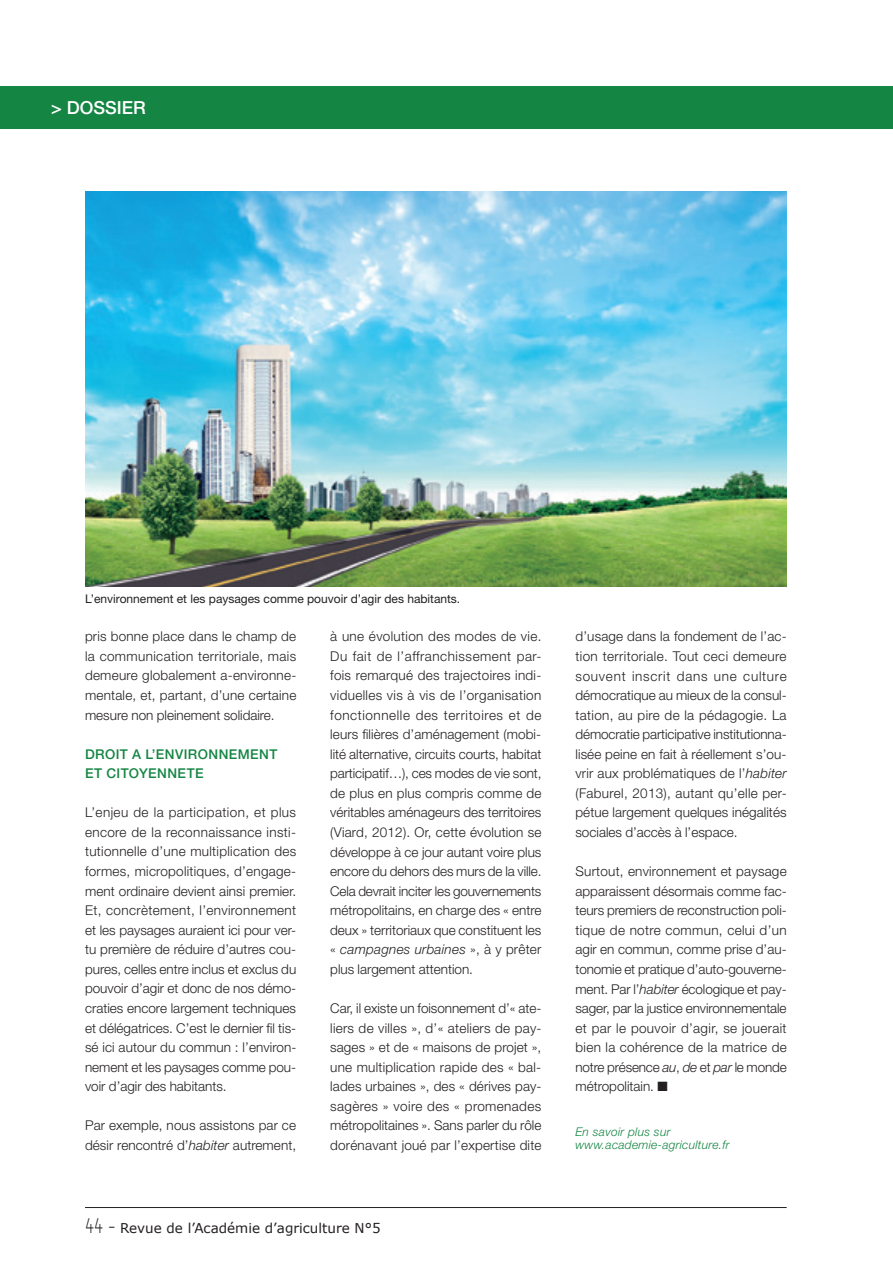
<style>
.page{position:relative;width:893px;height:1263px;background:#fff}
.page>*{position:absolute;margin:0;border:0;box-sizing:border-box;transform-origin:0 0}
.t1{font:500 18px "Helvetica Neue";color:#fff}
.t2{font:300 13.5px/19.5px "Helvetica Neue";color:#231f20;text-align:justify}
.t3{font:13.5px "Verdana";color:#231f20}
.t4{font:500 13.5px/19.5px "Helvetica Neue";letter-spacing:.03em;color:#148543}
.t5{font:12px "Helvetica Neue";color:#231f20}
.t6{font:italic 300 12px/13.5px "Helvetica Neue";letter-spacing:.02em;color:#148543}
.s1{font-style:italic}
.s2{font-family:"Capsuula";font-size:21px}
</style>
<div class="page">
<div style="left:0;top:86px;width:893px;height:43px;background:#148543"></div>
<hr style="left:85px;top:1207px;width:702px;height:1px;background:#231f20">
<img style="left:85px;top:191px;width:702px;height:396px">
<h1 class="t1" style="left:51px;top:97px;width:96px">&gt; DOSSIER</h1>
<p class="t5" style="left:85px;top:591px;width:377px">L’environnement et les paysages comme pouvoir d’agir des habitants.</p>
<p class="t2" style="left:85px;top:626px;width:213px">pris bonne place dans le champ de la communication territoriale, mais demeure globalement a-environne&shy;mentale, et, partant, d’une certaine mesure non pleinement solidaire.</p>
<p class="t4" style="left:85px;top:744px;width:194px">DROIT A L’ENVIRONNEMENT<br>ET CITOYENNETE</p>
<p class="t2" style="left:85px;top:802px;width:213px">L’enjeu de la participation, et plus encore de la reconnaissance insti&shy;tutionnelle d’une multiplication des formes, micropolitiques, d’engage&shy;ment ordinaire devient ainsi premier.<br>Et, concrètement, l’environnement et les paysages auraient ici pour ver&shy;tu première de réduire d’autres cou&shy;pures, celles entre inclus et exclus du pouvoir d’agir et donc de nos démo&shy;craties encore largement techniques et délégatrices. C’est le dernier fil tis&shy;sé ici autour du commun : l’environ&shy;nement et les paysages comme pou&shy;voir d’agir des habitants.</p>
<p class="t2" style="left:85px;top:1115px;width:213px">Par exemple, nous assistons par ce désir rencontré d’<span class="s1">habiter</span> autrement,</p>
<p class="t2" style="left:330px;top:626px;width:213px">à une évolution des modes de vie.<br>Du fait de l’affranchissement par&shy;fois remarqué des trajectoires indi&shy;viduelles vis à vis de l’organisation fonctionnelle des territoires et de leurs filières d’aménagement (mobi&shy;lité alternative, circuits courts, habitat participatif…), ces modes de vie sont, de plus en plus compris comme de véritables aménageurs des territoires (Viard, 2012). Or, cette évolution se développe à ce jour autant voire plus encore du dehors des murs de la ville.<br>Cela devrait inciter les gouvernements métropolitains, en charge des « entre deux » territoriaux que constituent les « <span class="s1">campagnes urbaines</span> », à y prêter plus largement attention.</p>
<p class="t2" style="left:330px;top:998px;width:213px">Car, il existe un foisonnement d’« ate&shy;liers de villes », d’« ateliers de pay&shy;sages » et de « maisons de projet », une multiplication rapide des « bal&shy;lades urbaines », des « dérives pay&shy;sagères » voire des « promenades métropolitaines ». Sans parler du rôle dorénavant joué par l’expertise dite</p>
<p class="t3" style="left:85px;top:1219px;width:297px"><span class="s2">44 -</span> Revue de l’Académie d’agriculture N°5</p>
<p class="t2" style="left:575px;top:626px;width:213px">d’usage dans la fondement de l’ac&shy;tion territoriale. Tout ceci demeure souvent inscrit dans une culture démocratique au mieux de la consul&shy;tation, au pire de la pédagogie. La démocratie participative institutionna&shy;lisée peine en fait à réellement s’ou&shy;vrir aux problématiques de l’<span class="s1">habiter </span>(Faburel, 2013), autant qu’elle per&shy;pétue largement quelques inégalités sociales d’accès à l’espace.</p>
<p class="t2" style="left:575px;top:861px;width:213px">Surtout, environnement et paysage apparaissent désormais comme fac&shy;teurs premiers de reconstruction poli&shy;tique de notre commun, celui d’un agir en commun, comme prise d’au&shy;tonomie et pratique d’auto-gouverne&shy;ment. Par l’<span class="s1">habiter</span> écologique et pay&shy;sager, par la justice environnementale et par le pouvoir d’agir, se jouerait bien la cohérence de la matrice de notre présence <span class="s1">au</span>, <span class="s1">de</span> et <span class="s1">par</span> le monde métropolitain. ■</p>
<p class="t6" style="left:575px;top:1124px;width:156px">En savoir plus sur www.academie-agriculture.fr</p>
</div>
